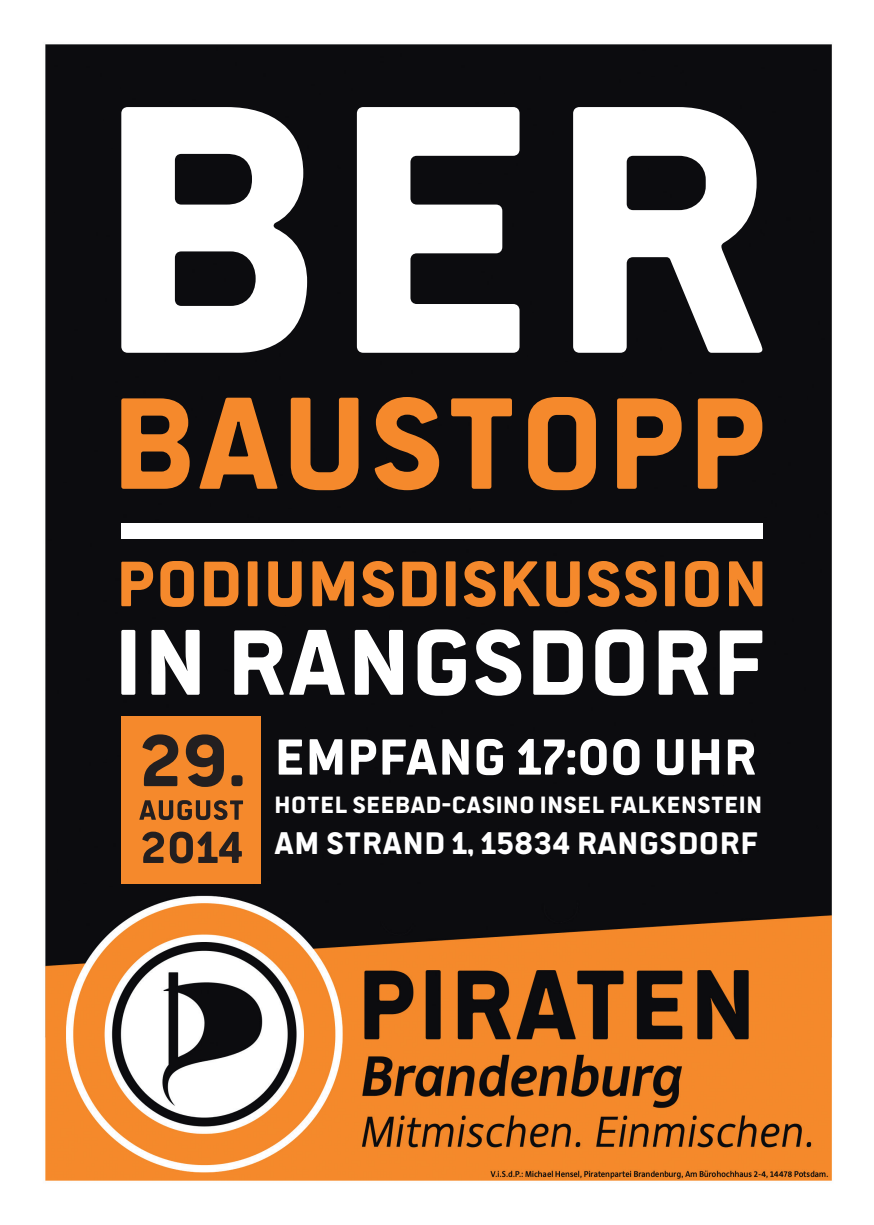
<style>
.page{position:relative;width:874px;height:1225px;background:#fff}
.page>*{position:absolute;margin:0;border:0;box-sizing:border-box;transform-origin:0 0}
.t1{font:700 56px "Politics Head";color:#fff}
.t2{font:700 34.4px "Politics Head";color:#fff}
.t3{font:700 26px "Politics Head";color:#fff}
</style>
<div class="page">
<img style="left:45px;top:44px;width:787px;height:1137px">
<div style="left:121px;top:716px;width:140px;height:167px;background:#f5892c"></div>
<svg style="left:121px;top:107px;width:641px;height:246px"></svg>
<svg style="left:121px;top:397px;width:641px;height:93px;background:#804a1d"></svg>
<div style="left:121px;top:522px;width:641px;height:16px;background:#fff"></div>
<svg style="left:121px;top:561px;width:641px;height:46px;background:#824b1d"></svg>
<svg style="left:121px;top:629px;width:641px;height:67px"></svg>
<svg style="left:142px;top:831px;width:100px;height:32px"></svg>
<svg style="left:139px;top:800px;width:104px;height:20px"></svg>
<svg style="left:142px;top:734px;width:100px;height:53px"></svg>
<h1 class="t1" style="left:274px;top:731px;width:484px">EMPFANG 17:00 UHR</h1>
<p class="t3" style="left:274px;top:792px;width:489px">HOTEL SEEBAD-CASINO INSEL FALKENSTEIN</p>
<h2 class="t2" style="left:274px;top:827px;width:485px">AM STRAND 1, 15834 RANGSDORF</h2>
</div>
